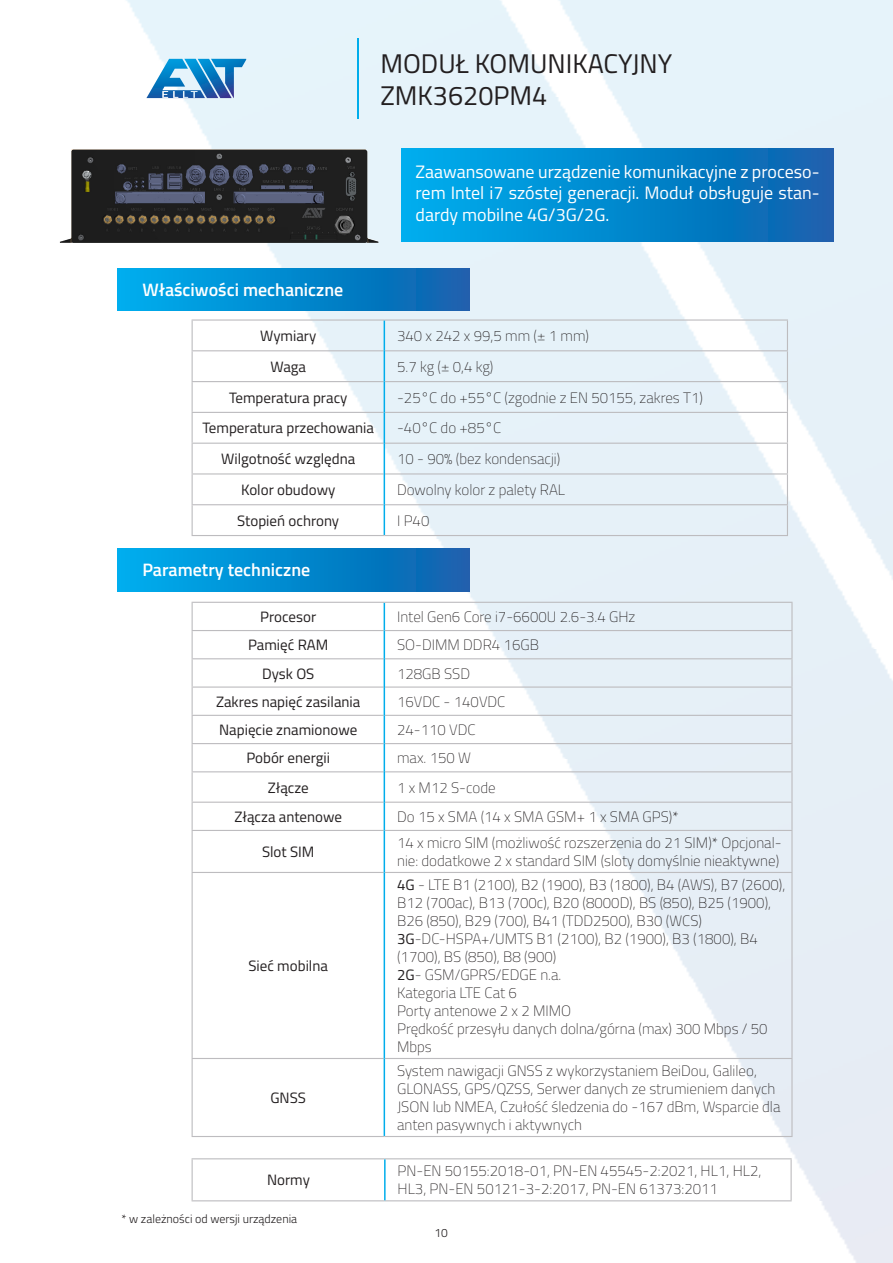
<style>
.page{position:relative;width:893px;height:1263px;background:#fff}
.page>*{position:absolute;margin:0;border:0;box-sizing:border-box;transform-origin:0 0}
.t1{font:27px "Titillium";color:#231f20}
.t2{font:18px/21.6px "Titillium";color:#fff;text-align:justify}
.t3{font:600 18px "Titillium";color:#fff}
.t4{font:100 15px/18px "Titillium";color:#231f20}
.t5{font:15px "Titillium";color:#231f20}
.t6{font:300 12px "Titillium";color:#231f20}
.s1{font-weight:400}
</style>
<div class="page">
<img style="left:122px;top:0;width:771px;height:1263px">
<hr style="left:192px;top:1158px;width:193px;height:1px;background:#bdbcbf">
<hr style="left:192px;top:1159px;width:1px;height:41px;background:#bdbcbf">
<hr style="left:385px;top:1158px;width:407px;height:1px;background:#bdbcbf">
<hr style="left:790px;top:1159px;width:2px;height:41px;background:#bdbcbf">
<hr style="left:192px;top:1200px;width:193px;height:1px;background:#bdbcbf">
<hr style="left:385px;top:1200px;width:407px;height:1px;background:#bdbcbf">
<hr style="left:384px;top:1159px;width:2px;height:41px;background:#00adeb">
<hr style="left:358px;top:38px;width:1px;height:81px;background:#00adeb">
<svg style="left:146px;top:59px;width:100px;height:39px;background:#69a8d5"></svg>
<svg style="left:402px;top:148px;width:432px;height:93px;background:#0487cd"></svg>
<svg style="left:117px;top:268px;width:353px;height:43px;background:#0487cd"></svg>
<svg style="left:117px;top:549px;width:353px;height:42px;background:#0487cd"></svg>
<img style="left:60px;top:149px;width:318px;height:94px">
<hr style="left:192px;top:319px;width:192px;height:2px;background:#bdbcbf">
<svg style="left:192px;top:321px;width:1px;height:29px"></svg>
<hr style="left:384px;top:319px;width:404px;height:2px;background:#bdbcbf">
<svg style="left:787px;top:321px;width:1px;height:29px"></svg>
<hr style="left:192px;top:350px;width:192px;height:1px;background:#bdbcbf">
<hr style="left:192px;top:351px;width:1px;height:30px;background:#bdbcbf">
<hr style="left:385px;top:350px;width:403px;height:1px;background:#bdbcbf">
<hr style="left:787px;top:351px;width:1px;height:30px;background:#bdbcbf">
<hr style="left:192px;top:381px;width:192px;height:1px;background:#bdbcbf">
<hr style="left:192px;top:382px;width:1px;height:30px;background:#bdbcbf">
<hr style="left:385px;top:381px;width:403px;height:1px;background:#bdbcbf">
<hr style="left:787px;top:382px;width:1px;height:30px;background:#bdbcbf">
<hr style="left:192px;top:412px;width:192px;height:1px;background:#bdbcbf">
<hr style="left:192px;top:413px;width:1px;height:30px;background:#bdbcbf">
<hr style="left:385px;top:412px;width:403px;height:1px;background:#bdbcbf">
<hr style="left:787px;top:413px;width:1px;height:30px;background:#bdbcbf">
<hr style="left:192px;top:443px;width:192px;height:1px;background:#bdbcbf">
<svg style="left:192px;top:444px;width:1px;height:29px"></svg>
<hr style="left:385px;top:443px;width:403px;height:1px;background:#bdbcbf">
<svg style="left:787px;top:444px;width:1px;height:29px"></svg>
<hr style="left:192px;top:473px;width:192px;height:1px;background:#bdbcbf">
<hr style="left:192px;top:474px;width:1px;height:30px;background:#bdbcbf">
<hr style="left:385px;top:473px;width:403px;height:1px;background:#bdbcbf">
<hr style="left:787px;top:474px;width:1px;height:30px;background:#bdbcbf">
<hr style="left:192px;top:504px;width:192px;height:1px;background:#bdbcbf">
<hr style="left:192px;top:505px;width:1px;height:30px;background:#bdbcbf">
<hr style="left:385px;top:504px;width:403px;height:1px;background:#bdbcbf">
<hr style="left:787px;top:505px;width:1px;height:30px;background:#bdbcbf">
<hr style="left:192px;top:535px;width:192px;height:1px;background:#bdbcbf">
<hr style="left:384px;top:535px;width:404px;height:1px;background:#bdbcbf">
<hr style="left:384px;top:321px;width:1px;height:30px;background:#00adeb">
<hr style="left:384px;top:351px;width:1px;height:31px;background:#00adeb">
<hr style="left:384px;top:382px;width:1px;height:30px;background:#00adeb">
<hr style="left:384px;top:412px;width:1px;height:31px;background:#00adeb">
<hr style="left:384px;top:443px;width:1px;height:31px;background:#00adeb">
<hr style="left:384px;top:474px;width:1px;height:31px;background:#00adeb">
<hr style="left:384px;top:505px;width:1px;height:30px;background:#00adeb">
<hr style="left:192px;top:602px;width:192px;height:1px;background:#bdbcbf">
<hr style="left:384px;top:602px;width:408px;height:1px;background:#bdbcbf">
<hr style="left:192px;top:630px;width:192px;height:1px;background:#bdbcbf">
<hr style="left:385px;top:630px;width:407px;height:1px;background:#bdbcbf">
<hr style="left:192px;top:658px;width:192px;height:1px;background:#bdbcbf">
<hr style="left:385px;top:658px;width:407px;height:1px;background:#bdbcbf">
<hr style="left:192px;top:686px;width:192px;height:2px;background:#bdbcbf">
<hr style="left:385px;top:686px;width:407px;height:2px;background:#bdbcbf">
<hr style="left:192px;top:715px;width:192px;height:1px;background:#bdbcbf">
<hr style="left:385px;top:715px;width:407px;height:1px;background:#bdbcbf">
<hr style="left:192px;top:743px;width:192px;height:1px;background:#bdbcbf">
<svg style="left:192px;top:603px;width:1px;height:168px"></svg>
<hr style="left:385px;top:743px;width:407px;height:1px;background:#bdbcbf">
<svg style="left:791px;top:603px;width:1px;height:168px"></svg>
<hr style="left:192px;top:771px;width:192px;height:1px;background:#bdbcbf">
<hr style="left:192px;top:772px;width:1px;height:30px;background:#bdbcbf">
<hr style="left:385px;top:771px;width:407px;height:1px;background:#bdbcbf">
<hr style="left:791px;top:772px;width:1px;height:30px;background:#bdbcbf">
<hr style="left:192px;top:802px;width:192px;height:1px;background:#bdbcbf">
<svg style="left:192px;top:803px;width:1px;height:27px"></svg>
<hr style="left:385px;top:802px;width:407px;height:1px;background:#bdbcbf">
<svg style="left:791px;top:803px;width:1px;height:27px"></svg>
<hr style="left:192px;top:830px;width:192px;height:1px;background:#bdbcbf">
<hr style="left:192px;top:831px;width:1px;height:41px;background:#bdbcbf">
<hr style="left:385px;top:830px;width:407px;height:1px;background:#bdbcbf">
<hr style="left:791px;top:831px;width:1px;height:41px;background:#bdbcbf">
<hr style="left:192px;top:872px;width:192px;height:1px;background:#bdbcbf">
<hr style="left:192px;top:873px;width:1px;height:185px;background:#bdbcbf">
<hr style="left:385px;top:872px;width:407px;height:1px;background:#bdbcbf">
<hr style="left:791px;top:873px;width:1px;height:185px;background:#bdbcbf">
<hr style="left:192px;top:1058px;width:192px;height:1px;background:#bdbcbf">
<hr style="left:192px;top:1059px;width:1px;height:77px;background:#bdbcbf">
<hr style="left:385px;top:1058px;width:407px;height:1px;background:#bdbcbf">
<hr style="left:791px;top:1059px;width:1px;height:77px;background:#bdbcbf">
<hr style="left:192px;top:1136px;width:192px;height:1px;background:#bdbcbf">
<hr style="left:384px;top:1136px;width:408px;height:1px;background:#bdbcbf">
<svg style="left:384px;top:603px;width:1px;height:169px"></svg>
<hr style="left:384px;top:772px;width:1px;height:30px;background:#00adeb">
<svg style="left:384px;top:802px;width:1px;height:28px"></svg>
<hr style="left:384px;top:830px;width:1px;height:42px;background:#00adeb">
<hr style="left:384px;top:872px;width:1px;height:186px;background:#00adeb">
<hr style="left:384px;top:1058px;width:1px;height:78px;background:#00adeb">
<p class="t1" style="left:380px;top:43px;width:293px">MODUŁ KOMUNIKACYJNY</p>
<p class="t1" style="left:380px;top:76px;width:168px">ZMK3620PM4</p>
<p class="t3" style="left:142px;top:276px;width:203px">Właściwości mechaniczne</p>
<p class="t2" style="left:415px;top:160px;width:406px">Zaawansowane urządzenie komunikacyjne z proceso&shy;rem Intel i7 szóstej generacji. Moduł obsługuje stan&shy;dardy mobilne 4G/3G/2G.</p>
<p class="t5" style="left:260px;top:325px;width:58px">Wymiary</p>
<p class="t4" style="left:397px;top:326px;width:193px">340 x 242 x 99,5 mm (± 1 mm)</p>
<p class="t5" style="left:270px;top:356px;width:37px">Waga</p>
<p class="t4" style="left:397px;top:357px;width:98px">5.7 kg (± 0,4 kg)</p>
<p class="t5" style="left:229px;top:386px;width:120px">Temperatura pracy</p>
<p class="t4" style="left:397px;top:388px;width:307px">-25°C do +55°C (zgodnie z EN 50155, zakres T1)</p>
<p class="t5" style="left:202px;top:417px;width:173px">Temperatura przechowania</p>
<p class="t4" style="left:397px;top:418px;width:106px">-40°C do +85°C</p>
<p class="t5" style="left:221px;top:448px;width:136px">Wilgotność względna</p>
<p class="t4" style="left:397px;top:449px;width:165px">10 - 90% (bez kondensacji)</p>
<p class="t5" style="left:241px;top:479px;width:96px">Kolor obudowy</p>
<p class="t4" style="left:397px;top:480px;width:170px">Dowolny kolor z palety RAL</p>
<p class="t5" style="left:237px;top:509px;width:103px">Stopień ochrony</p>
<p class="t4" style="left:397px;top:511px;width:34px">I P40</p>
<p class="t3" style="left:142px;top:556px;width:169px">Parametry techniczne</p>
<p class="t5" style="left:260px;top:606px;width:57px">Procesor</p>
<p class="t4" style="left:397px;top:607px;width:240px">Intel Gen6 Core i7-6600U 2.6-3.4 GHz</p>
<p class="t5" style="left:248px;top:634px;width:82px">Pamięć RAM</p>
<p class="t4" style="left:397px;top:635px;width:143px">SO-DIMM DDR4 16GB</p>
<p class="t5" style="left:262px;top:662px;width:54px">Dysk OS</p>
<p class="t4" style="left:397px;top:664px;width:75px">128GB SSD</p>
<p class="t5" style="left:216px;top:691px;width:146px">Zakres napięć zasilania</p>
<p class="t4" style="left:397px;top:692px;width:110px">16VDC - 140VDC</p>
<p class="t5" style="left:219px;top:719px;width:140px">Napięcie znamionowe</p>
<p class="t4" style="left:397px;top:720px;width:80px">24-110 VDC</p>
<p class="t5" style="left:246px;top:747px;width:85px">Pobór energii</p>
<p class="t4" style="left:397px;top:748px;width:75px">max. 150 W</p>
<p class="t5" style="left:268px;top:776px;width:43px">Złącze</p>
<p class="t4" style="left:397px;top:778px;width:100px">1 x M12 S-code</p>
<p class="t5" style="left:234px;top:806px;width:109px">Złącza antenowe</p>
<p class="t4" style="left:397px;top:807px;width:283px">Do 15 x SMA (14 x SMA GSM+ 1 x SMA GPS)*</p>
<p class="t5" style="left:262px;top:841px;width:54px">Slot SIM</p>
<p class="t4" style="left:397px;top:833px;width:386px">14 x micro SIM (możliwość rozszerzenia do 21 SIM)* Opcjonal&shy;nie: dodatkowe 2 x standard SIM (sloty domyślnie nieaktywne)</p>
<p class="t5" style="left:248px;top:955px;width:81px">Sieć mobilna</p>
<p class="t5" style="left:270px;top:1087px;width:37px">GNSS</p>
<p class="t4" style="left:397px;top:875px;width:390px"><span class="s1">4G</span> - LTE B1 (2100), B2 (1900), B3 (1800), B4 (AWS), B7 (2600),<br>B12 (700ac), B13 (700c), B20 (8000D), BS (850), B25 (1900),<br>B26 (850), B29 (700), B41 (TDD2500), B30 (WCS)</p>
<p class="t4" style="left:397px;top:929px;width:362px"><span class="s1">3G</span>-DC-HSPA+/UMTS B1 (2100), B2 (1900), B3 (1800), B4 (1700), BS (850), B8 (900)</p>
<p class="t4" style="left:397px;top:965px;width:166px"><span class="s1">2G</span>- GSM/GPRS/EDGE n.a.</p>
<p class="t4" style="left:397px;top:983px;width:372px">Kategoria LTE Cat 6<br>Porty antenowe 2 x 2 MIMO<br>Prędkość przesyłu danych dolna/górna (max) 300 Mbps / 50<br>Mbps</p>
<p class="t4" style="left:397px;top:1061px;width:385px">System nawigacji GNSS z wykorzystaniem BeiDou, Galileo, GLONASS, GPS/QZSS, Serwer danych ze strumieniem danych JSON lub NMEA, Czułość śledzenia do -167 dBm, Wsparcie dla anten pasywnych i aktywnych</p>
<p class="t5" style="left:267px;top:1169px;width:44px">Normy</p>
<p class="t4" style="left:398px;top:1161px;width:365px">PN-EN 50155:2018-01, PN-EN 45545-2:2021, HL1, HL2,<br>HL3, PN-EN 50121-3-2:2017, PN-EN 61373:2011</p>
<p class="t6" style="left:122px;top:1210px;width:177px">* w zależności od wersji urządzenia</p>
<p class="t6" style="left:434px;top:1224px;width:15px">10</p>
</div>
